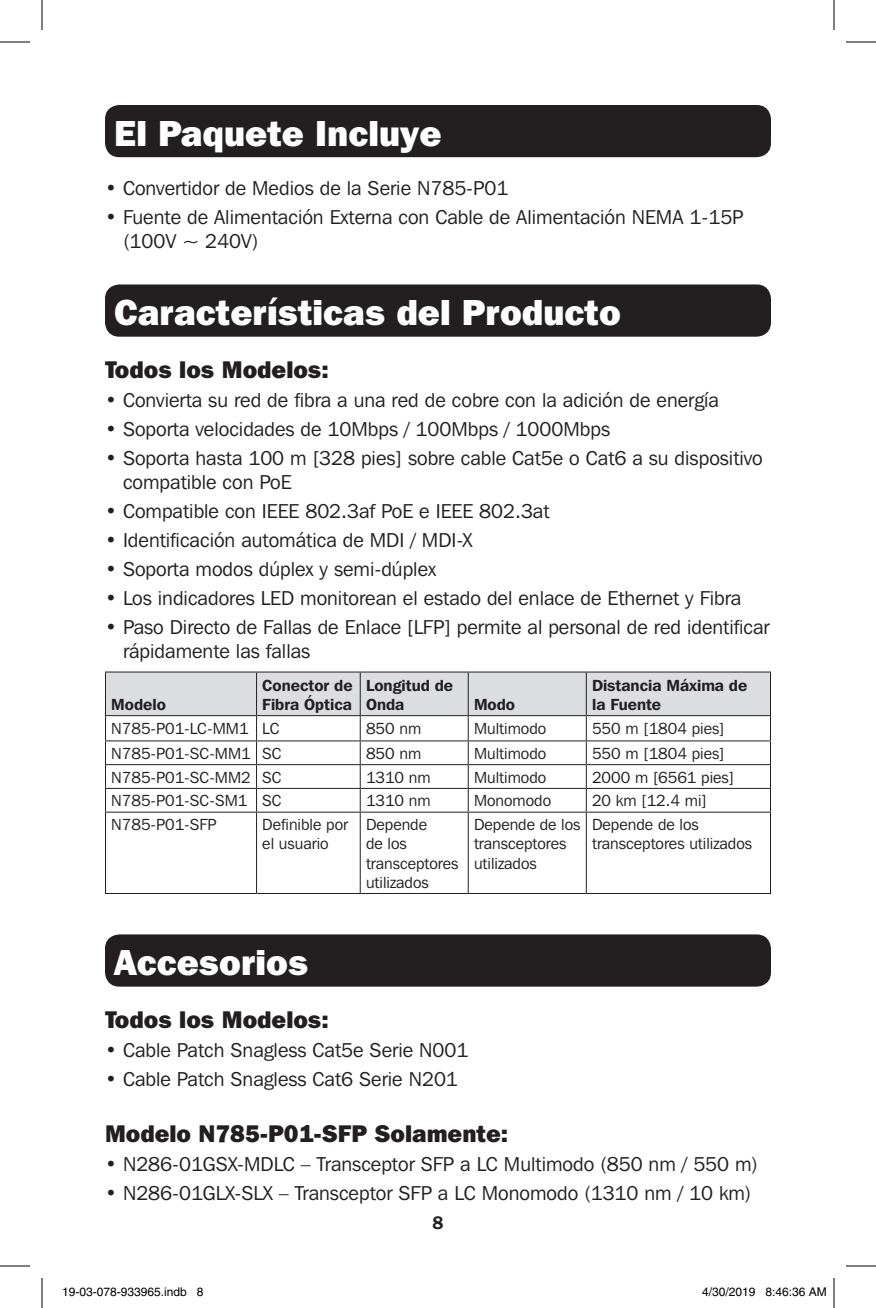
<style>
.page{position:relative;width:876px;height:1308px;background:#fff}
.page>*{position:absolute;margin:0;border:0;box-sizing:border-box;transform-origin:0 0}
.t1{font:800 36px "Franklin Gothic IT Cby BT";color:#fff}
.t2{font:800 24px "Franklin Gothic IT Cby BT";color:#231f20}
.t3{font:20px/24px "Franklin Gothic IT Cby BT";color:#231f20}
.t4{font:600 18px "Franklin Gothic IT Cby BT";color:#231f20}
.t5{font:16px/19.2px "Franklin Gothic IT Cby BT";color:#231f20}
.t6{font:600 16px/19.2px "Franklin Gothic IT Cby BT";color:#231f20}
.t7{font:12px "Helvetica";color:#000}
</style>
<div class="page">
<div style="left:105px;top:105px;width:666px;height:52px;background:#231f20;border-radius:14px"></div>
<div style="left:105px;top:934px;width:666px;height:53px;background:#231f20;border-radius:14px"></div>
<div style="left:105px;top:284px;width:666px;height:53px;background:#231f20;border-radius:14px"></div>
<svg style="left:105px;top:672px;width:666px;height:140px"></svg>
<hr style="left:105px;top:812px;width:152px;height:1px;background:#231f20">
<hr style="left:105px;top:813px;width:1px;height:80px;background:#231f20">
<hr style="left:257px;top:812px;width:103px;height:1px;background:#231f20">
<hr style="left:256px;top:813px;width:1px;height:80px;background:#231f20">
<hr style="left:360px;top:812px;width:108px;height:1px;background:#231f20">
<hr style="left:360px;top:813px;width:1px;height:80px;background:#231f20">
<hr style="left:468px;top:812px;width:118px;height:1px;background:#231f20">
<hr style="left:468px;top:813px;width:1px;height:80px;background:#231f20">
<hr style="left:586px;top:812px;width:185px;height:1px;background:#231f20">
<hr style="left:586px;top:813px;width:1px;height:80px;background:#231f20">
<hr style="left:770px;top:813px;width:1px;height:80px;background:#231f20">
<hr style="left:105px;top:893px;width:152px;height:1px;background:#231f20">
<hr style="left:257px;top:893px;width:103px;height:1px;background:#231f20">
<hr style="left:360px;top:893px;width:108px;height:1px;background:#231f20">
<hr style="left:468px;top:893px;width:118px;height:1px;background:#231f20">
<hr style="left:586px;top:893px;width:185px;height:1px;background:#231f20">
<hr style="left:0;top:42px;width:30px;height:1px;background:#000">
<hr style="left:846px;top:42px;width:30px;height:1px;background:#000">
<hr style="left:0;top:1266px;width:30px;height:1px;background:#000">
<hr style="left:846px;top:1266px;width:30px;height:1px;background:#000">
<hr style="left:42px;top:0;width:1px;height:30px;background:#000">
<hr style="left:42px;top:1278px;width:1px;height:30px;background:#000">
<hr style="left:834px;top:0;width:1px;height:30px;background:#000">
<hr style="left:834px;top:1278px;width:1px;height:30px;background:#000">
<p class="t1" style="left:114px;top:110px;width:329px">El Paquete Incluye</p>
<p class="t3" style="left:105px;top:175px;width:405px">• Convertidor de Medios de la Serie N785-P01</p>
<p class="t3" style="left:123px;top:204px;width:622px;text-indent:-18px">• Fuente de Alimentación Externa con Cable de Alimentación NEMA 1-15P (100V ~ 240V)</p>
<p class="t1" style="left:114px;top:289px;width:508px">Características del Producto</p>
<p class="t2" style="left:105px;top:354px;width:225px">Todos los Modelos:</p>
<p class="t3" style="left:105px;top:388px;width:616px">• Convierta su red de fibra a una red de cobre con la adición de energía</p>
<p class="t3" style="left:105px;top:417px;width:507px">• Soporta velocidades de 10Mbps / 100Mbps / 1000Mbps</p>
<p class="t3" style="left:123px;top:446px;width:641px;text-indent:-18px">• Soporta hasta 100 m [328 pies] sobre cable Cat5e o Cat6 a su dispositivo compatible con PoE</p>
<p class="t3" style="left:105px;top:499px;width:446px">• Compatible con IEEE 802.3af PoE e IEEE 802.3at</p>
<p class="t3" style="left:105px;top:528px;width:369px">• Identificación automática de MDI / MDI-X</p>
<p class="t3" style="left:105px;top:557px;width:333px">• Soporta modos dúplex y semi-dúplex</p>
<p class="t3" style="left:105px;top:586px;width:638px">• Los indicadores LED monitorean el estado del enlace de Ethernet y Fibra</p>
<p class="t3" style="left:123px;top:615px;width:648px;text-indent:-18px">• Paso Directo de Fallas de Enlace [LFP] permite al personal de red identificar rápidamente las fallas</p>
<p class="t6" style="left:111px;top:694px;width:56px">Modelo</p>
<p class="t6" style="left:592px;top:675px;width:157px">Distancia Máxima de la Fuente</p>
<p class="t6" style="left:262px;top:675px;width:92px">Conector de<br>Fibra Óptica</p>
<p class="t6" style="left:366px;top:675px;width:89px">Longitud de<br>Onda</p>
<p class="t6" style="left:474px;top:694px;width:43px">Modo</p>
<p class="t5" style="left:111px;top:718px;width:139px">N785-P01-LC-MM1</p>
<p class="t5" style="left:262px;top:718px;width:19px">LC</p>
<p class="t5" style="left:366px;top:718px;width:57px">850 nm</p>
<p class="t5" style="left:474px;top:718px;width:74px">Multimodo</p>
<p class="t5" style="left:592px;top:718px;width:134px">550 m [1804 pies]</p>
<p class="t5" style="left:111px;top:743px;width:141px">N785-P01-SC-MM1</p>
<p class="t5" style="left:262px;top:743px;width:21px">SC</p>
<p class="t5" style="left:366px;top:743px;width:57px">850 nm</p>
<p class="t5" style="left:474px;top:743px;width:74px">Multimodo</p>
<p class="t5" style="left:592px;top:743px;width:134px">550 m [1804 pies]</p>
<p class="t5" style="left:111px;top:767px;width:141px">N785-P01-SC-MM2</p>
<p class="t5" style="left:262px;top:767px;width:21px">SC</p>
<p class="t5" style="left:366px;top:767px;width:66px">1310 nm</p>
<p class="t5" style="left:474px;top:767px;width:74px">Multimodo</p>
<p class="t5" style="left:592px;top:767px;width:144px">2000 m [6561 pies]</p>
<p class="t5" style="left:111px;top:791px;width:138px">N785-P01-SC-SM1</p>
<p class="t5" style="left:262px;top:791px;width:21px">SC</p>
<p class="t5" style="left:366px;top:791px;width:66px">1310 nm</p>
<p class="t5" style="left:474px;top:791px;width:79px">Monomodo</p>
<p class="t5" style="left:592px;top:791px;width:116px">20 km [12.4 mi]</p>
<p class="t5" style="left:111px;top:815px;width:107px">N785-P01-SFP</p>
<p class="t5" style="left:262px;top:815px;width:87px">Definible por el usuario</p>
<p class="t5" style="left:366px;top:815px;width:94px">Depende<br>de los transceptores utilizados</p>
<p class="t5" style="left:474px;top:815px;width:108px">Depende de los transceptores utilizados</p>
<p class="t5" style="left:592px;top:815px;width:162px">Depende de los transceptores utilizados</p>
<p class="t1" style="left:114px;top:939px;width:196px">Accesorios</p>
<p class="t2" style="left:105px;top:1004px;width:225px">Todos los Modelos:</p>
<p class="t3" style="left:105px;top:1038px;width:365px">• Cable Patch Snagless Cat5e Serie N001</p>
<p class="t3" style="left:105px;top:1067px;width:354px">• Cable Patch Snagless Cat6 Serie N201</p>
<p class="t2" style="left:105px;top:1118px;width:405px">Modelo N785-P01-SFP Solamente:</p>
<p class="t3" style="left:105px;top:1152px;width:655px">• N286-01GSX-MDLC – Transceptor SFP a LC Multimodo (850 nm / 550 m)</p>
<p class="t3" style="left:105px;top:1181px;width:648px">• N286-01GLX-SLX – Transceptor SFP a LC Monomodo (1310 nm / 10 km)</p>
<p class="t4" style="left:433px;top:1211px;width:12px">8</p>
<p class="t7" style="left:62px;top:1285px;width:143px">19-03-078-933965.indb 8</p>
<p class="t7" style="left:702px;top:1285px;width:126px">4/30/2019 8:46:36 AM</p>
</div>
